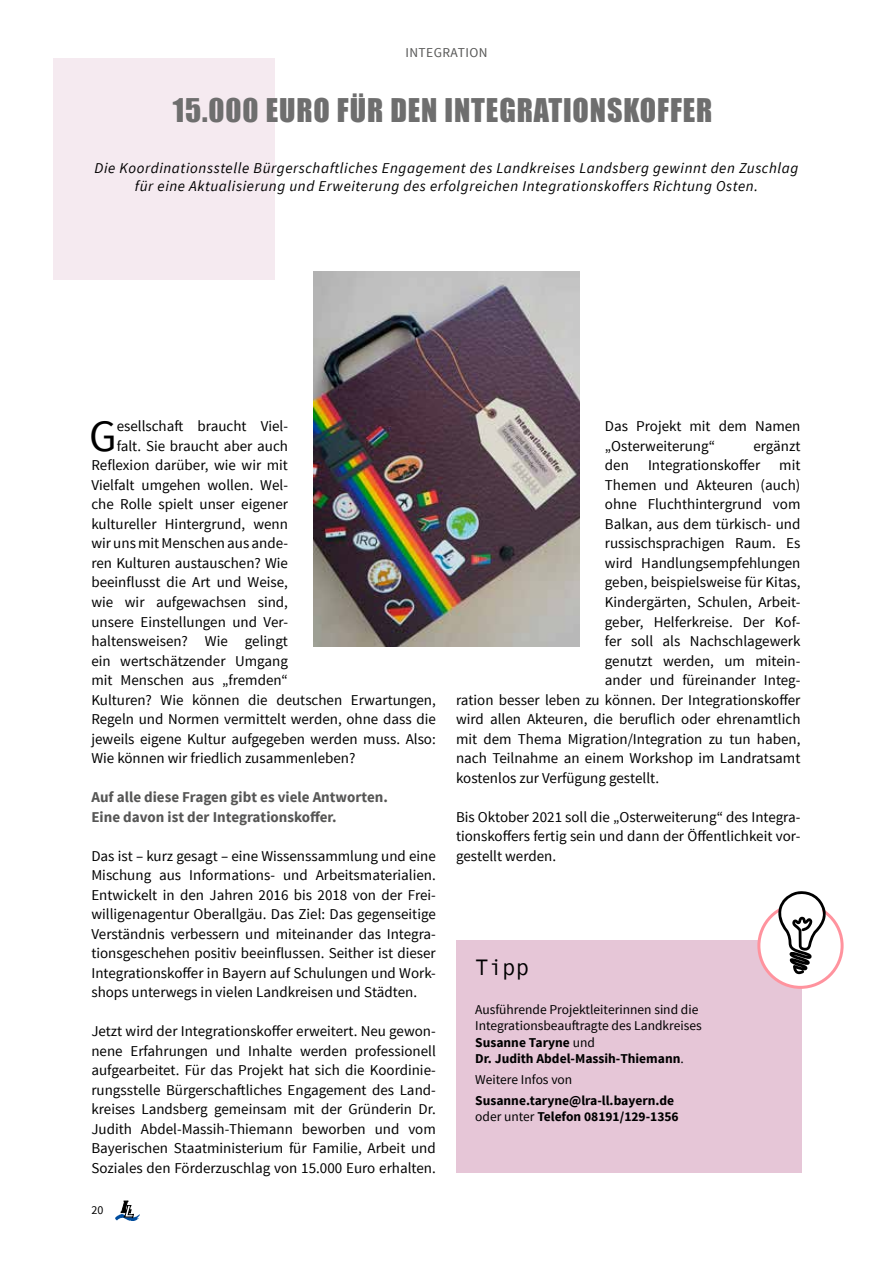
<style>
.page{position:relative;width:893px;height:1263px;background:#fff}
.page>*{position:absolute;margin:0;border:0;box-sizing:border-box;transform-origin:0 0}
.t1{font:44.7px "Source Sans Pro";color:#000}
.t2{font:30px "Impact";letter-spacing:.03em;color:#6e6e6e}
.t3{font:22.5px "Andale Mono";color:#000}
.t4{font:15px/19.5px "Source Sans Pro";color:#000;text-align:justify}
.t5{font:italic 15px/18px "Source Sans Pro";letter-spacing:.04em;color:#000;text-align:center}
.t6{font:700 15px/19.5px "Source Sans Pro";color:#565655}
.t7{font:13.5px/16.5px "Source Sans Pro";color:#000}
.t8{font:700 13.5px/16.5px "Source Sans Pro";color:#000}
.t9{font:13.5px "Source Sans Pro";letter-spacing:.03em;color:#565655}
.t10{font:12px "Source Sans Pro";color:#000}
.s1{font-weight:700}
.s2{font-weight:400}
</style>
<div class="page">
<img style="left:115px;top:1200px;width:24px;height:20px">
<svg style="left:121px;top:1201px;width:13px;height:17px"></svg>
<div style="left:456px;top:940px;width:345px;height:232px;background:#e6c6d7"></div>
<div style="left:759px;top:904px;width:83px;height:83px;background:#fff;border-radius:50%"></div>
<div style="left:757px;top:903px;width:87px;height:86px;border:3px solid #ff939e;border-radius:50%"></div>
<svg style="left:778px;top:891px;width:48px;height:83px"></svg>
<img style="left:314px;top:271px;width:265px;height:375px">
<div style="left:54px;top:58px;width:221px;height:221px;background:#f5eaf0"></div>
<p class="t9" style="left:405px;top:44px;width:84px">INTEGRATION</p>
<h2 class="t2" style="left:173px;top:86px;width:541px">15.000 EURO FÜR DEN INTEGRATIONSKOFFER</h2>
<p class="t5" style="left:95px;top:159px;width:705px">Die Koordinationsstelle Bürgerschaftliches Engagement des Landkreises Landsberg gewinnt den Zuschlag für eine Aktualisierung und Erweiterung des erfolgreichen Integrationskoffers Richtung Osten.</p>
<h1 class="t1" style="left:89px;top:408px;width:29px">G</h1>
<p class="t4" style="left:117px;top:417px;width:173px">esellschaft braucht Viel-</p>
<p class="t4" style="left:117px;top:436px;width:173px">falt. Sie braucht aber auch</p>
<p class="t4" style="left:91px;top:456px;width:198px">Reflexion darüber, wie wir mit</p>
<p class="t4" style="left:91px;top:475px;width:198px">Vielfalt umgehen wollen. Wel-</p>
<p class="t4" style="left:91px;top:495px;width:198px">che Rolle spielt unser eigener</p>
<p class="t4" style="left:91px;top:514px;width:198px">kultureller Hintergrund, wenn</p>
<p class="t4" style="left:91px;top:534px;width:198px">wir uns mit Menschen aus ande-</p>
<p class="t4" style="left:91px;top:553px;width:198px">ren Kulturen austauschen? Wie</p>
<p class="t4" style="left:91px;top:573px;width:198px">beeinflusst die Art und Weise,</p>
<p class="t4" style="left:91px;top:592px;width:198px">wie wir aufgewachsen sind,</p>
<p class="t4" style="left:91px;top:612px;width:198px">unsere Einstellungen und Ver-</p>
<p class="t4" style="left:91px;top:631px;width:198px">haltensweisen? Wie gelingt</p>
<p class="t4" style="left:91px;top:651px;width:198px">ein wertschätzender Umgang</p>
<p class="t4" style="left:91px;top:670px;width:198px">mit Menschen aus „fremden“</p>
<p class="t4" style="left:91px;top:690px;width:346px">Kulturen? Wie können die deutschen Erwartungen,</p>
<p class="t4" style="left:91px;top:709px;width:346px">Regeln und Normen vermittelt werden, ohne dass die</p>
<p class="t4" style="left:91px;top:729px;width:346px">jeweils eigene Kultur aufgegeben werden muss. Also:</p>
<p class="t4" style="left:91px;top:748px;width:265px">Wie können wir friedlich zusammenleben?</p>
<p class="t6" style="left:91px;top:788px;width:298px">Auf alle diese Fragen gibt es viele Antworten.<br>Eine davon ist der Integrationskoffer.</p>
<p class="t4" style="left:91px;top:846px;width:346px">Das ist – kurz gesagt – eine Wissenssammlung und eine Mischung aus Informations- und Arbeitsmaterialien.<br>Entwickelt in den Jahren 2016 bis 2018 von der Frei&shy;willigenagentur Oberallgäu. Das Ziel: Das gegenseitige Verständnis verbessern und miteinander das Integra&shy;tionsgeschehen positiv beeinflussen. Seither ist dieser Integrationskoffer in Bayern auf Schulungen und Work&shy;shops unterwegs in vielen Landkreisen und Städten.</p>
<p class="t4" style="left:91px;top:1021px;width:346px">Jetzt wird der Integrationskoffer erweitert. Neu gewon&shy;nene Erfahrungen und Inhalte werden professionell aufgearbeitet. Für das Projekt hat sich die Koordinie&shy;rungsstelle Bürgerschaftliches Engagement des Land&shy;kreises Landsberg gemeinsam mit der Gründerin Dr.<br>Judith Abdel-Massih-Thiemann beworben und vom Bayerischen Staatministerium für Familie, Arbeit und Soziales den Förderzuschlag von 15.000 Euro erhalten.</p>
<p class="t10" style="left:92px;top:1202px;width:13px">20</p>
<p class="t4" style="left:605px;top:417px;width:197px">Das Projekt mit dem Namen „Osterweiterung“</p>
<p class="t4" style="left:753px;top:436px;width:49px">ergänzt</p>
<p class="t4" style="left:605px;top:456px;width:25px">den</p>
<p class="t4" style="left:648px;top:456px;width:114px">Integrationskoffer</p>
<p class="t4" style="left:779px;top:456px;width:23px">mit</p>
<p class="t4" style="left:605px;top:475px;width:197px">Themen und Akteuren (auch)</p>
<p class="t4" style="left:605px;top:495px;width:197px">ohne Fluchthintergrund vom</p>
<p class="t4" style="left:605px;top:514px;width:197px">Balkan, aus dem türkisch- und</p>
<p class="t4" style="left:605px;top:534px;width:197px">russischsprachigen Raum. Es</p>
<p class="t4" style="left:605px;top:553px;width:197px">wird Handlungsempfehlungen</p>
<p class="t4" style="left:605px;top:573px;width:197px">geben, beispielsweise für Kitas,</p>
<p class="t4" style="left:605px;top:592px;width:197px">Kindergärten, Schulen, Arbeit-</p>
<p class="t4" style="left:605px;top:612px;width:197px">geber, Helferkreise. Der Kof-</p>
<p class="t4" style="left:605px;top:631px;width:197px">fer soll als Nachschlagewerk</p>
<p class="t4" style="left:605px;top:651px;width:197px">genutzt werden, um mitein-</p>
<p class="t4" style="left:605px;top:670px;width:197px">ander und füreinander Integ-</p>
<p class="t4" style="left:456px;top:690px;width:346px">ration besser leben zu können. Der Integrationskoffer</p>
<p class="t4" style="left:456px;top:709px;width:346px">wird allen Akteuren, die beruflich oder ehrenamtlich</p>
<p class="t4" style="left:456px;top:729px;width:346px">mit dem Thema Migration/Integration zu tun haben,</p>
<p class="t4" style="left:456px;top:748px;width:346px">nach Teilnahme an einem Workshop im Landratsamt</p>
<p class="t4" style="left:456px;top:768px;width:205px">kostenlos zur Verfügung gestellt.</p>
<p class="t4" style="left:456px;top:807px;width:346px">Bis Oktober 2021 soll die „Osterweiterung“ des Integra&shy;tionskoffers fertig sein und dann der Öffentlichkeit vor&shy;gestellt werden.</p>
<h3 class="t3" style="left:475px;top:952px;width:55px">Tipp</h3>
<p class="t7" style="left:475px;top:1001px;width:228px">Ausführende Projektleiterinnen sind die Integrationsbeauftragte des Landkreises <span class="s1">Susanne Taryne</span> und<br><span class="s1">Dr. Judith Abdel-Massih-Thiemann</span>.</p>
<p class="t7" style="left:475px;top:1072px;width:99px">Weitere Infos von</p>
<p class="t8" style="left:475px;top:1093px;width:205px">Susanne.taryne@lra-ll.bayern.de <span class="s2">oder unter</span> Telefon 08191/129-1356</p>
</div>
